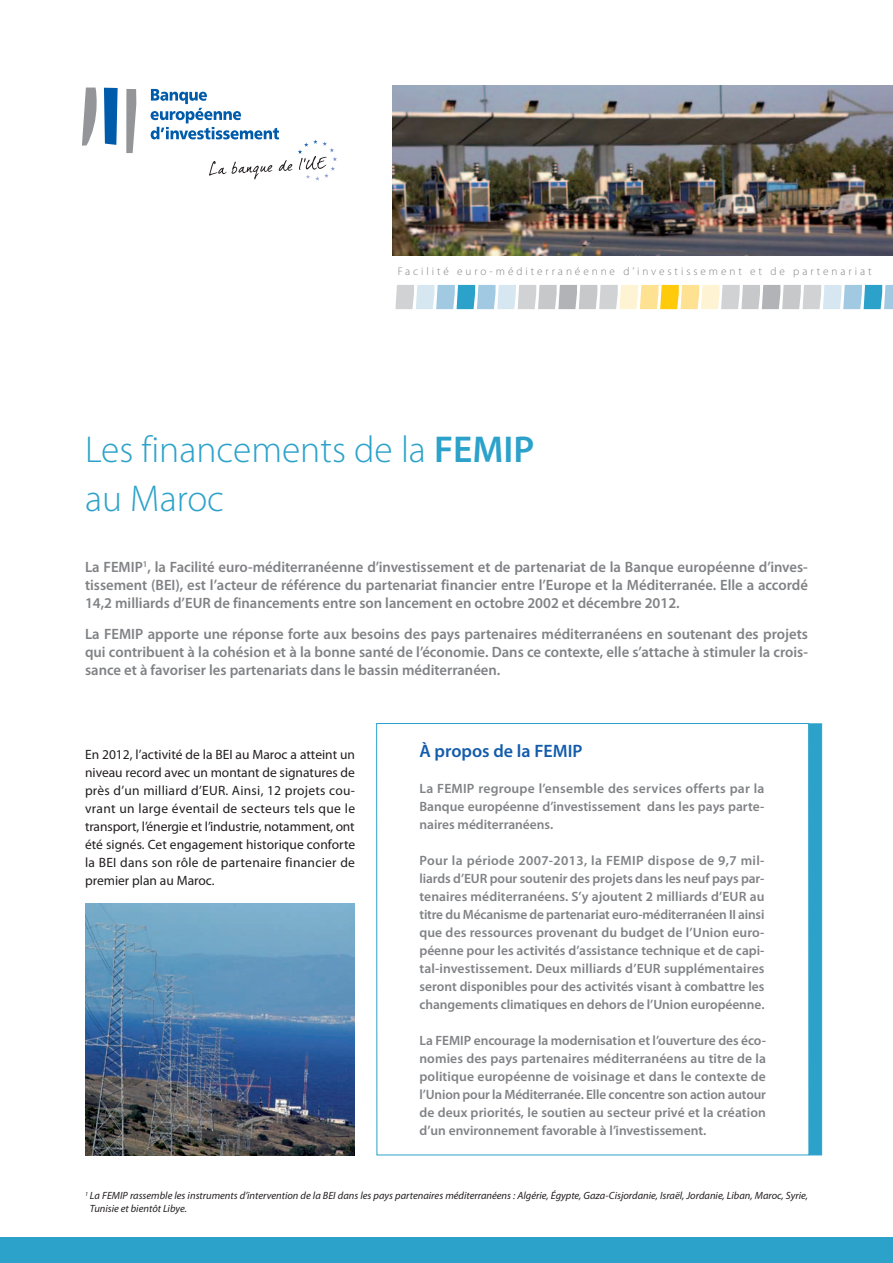
<style>
.page{position:relative;width:893px;height:1263px;background:#fff}
.page>*{position:absolute;margin:0;border:0;box-sizing:border-box;transform-origin:0 0}
.t1{font:300 37.5px/48.2px "Myriad Pro";color:#2ca2ca}
.t2{font:600 18px "Myriad Pro";color:#135cab}
.t3{font:600 15px/18px "Myriad Pro";color:#808285;text-align:justify}
.t4{font:600 13.5px/18px "Myriad Pro";color:#808285;text-align:justify}
.t5{font:13.5px/18px "Myriad Pro";letter-spacing:.02em;color:#231f20;text-align:justify}
.t6{font:300 11.25px "Myriad Pro";letter-spacing:.26em;color:#808285}
.t7{font:italic 10.5px/12.6px "Myriad Pro";color:#231f20}
.s1{font-weight:600}
</style>
<div class="page">
<div style="left:0;top:1237px;width:893px;height:26px;background:#2ca2ca"></div>
<div style="left:809px;top:724px;width:13px;height:431px;background:#2ca2ca"></div>
<svg style="left:395px;top:285px;width:498px;height:24px;background:#cbd5cf"></svg>
<svg style="left:151px;top:89px;width:128px;height:50px"></svg>
<svg style="left:82px;top:88px;width:15px;height:58px"></svg>
<svg style="left:104px;top:88px;width:14px;height:57px"></svg>
<svg style="left:126px;top:89px;width:10px;height:64px"></svg>
<svg style="left:209px;top:161px;width:63px;height:18px"></svg>
<svg style="left:279px;top:160px;width:13px;height:11px"></svg>
<svg style="left:298px;top:139px;width:39px;height:42px"></svg>
<img style="left:85px;top:903px;width:269px;height:252px">
<img style="left:393px;top:85px;width:500px;height:170px">
<p class="t6" style="left:398px;top:265px;width:476px">Facilité euro-méditerranéenne d’investissement et de partenariat</p>
<h1 class="t1" style="left:85px;top:426px;width:451px">Les financements de la <span class="s1">FEMIP </span>au Maroc</h1>
<p class="t3" style="left:85px;top:559px;width:724px">La FEMIP<sup>1</sup>, la Facilité euro-méditerranéenne d’investissement et de partenariat de la Banque européenne d’inves&shy;tissement (BEI), est l’acteur de référence du partenariat financier entre l’Europe et la Méditerranée. Elle a accordé 14,2 milliards d’EUR de financements entre son lancement en octobre 2002 et décembre 2012.</p>
<p class="t3" style="left:85px;top:625px;width:724px">La FEMIP apporte une réponse forte aux besoins des pays partenaires méditerranéens en soutenant des projets qui contribuent à la cohésion et à la bonne santé de l’économie. Dans ce contexte, elle s’attache à stimuler la crois&shy;sance et à favoriser les partenariats dans le bassin méditerranéen.</p>
<p class="t5" style="left:85px;top:746px;width:272px">En 2012, l’activité de la BEI au Maroc a atteint un niveau record avec un montant de signatures de près d’un milliard d’EUR. Ainsi, 12 projets cou&shy;vrant un large éventail de secteurs tels que le transport, l’énergie et l’industrie, notamment, ont été signés. Cet engagement historique conforte la BEI dans son rôle de partenaire financier de premier plan au Maroc.</p>
<h2 class="t2" style="left:419px;top:741px;width:165px">À propos de la FEMIP</h2>
<p class="t4" style="left:419px;top:780px;width:346px">La FEMIP regroupe l’ensemble des services offerts par la Banque européenne d’investissement dans les pays parte&shy;naires méditerranéens.</p>
<p class="t4" style="left:419px;top:852px;width:347px">Pour la période 2007-2013, la FEMIP dispose de 9,7 mil&shy;liards d’EUR pour soutenir des projets dans les neuf pays par&shy;tenaires méditerranéens. S’y ajoutent 2 milliards d’EUR au titre du Mécanisme de partenariat euro-méditerranéen II ainsi que des ressources provenant du budget de l’Union euro&shy;péenne pour les activités d’assistance technique et de capi&shy;tal-investissement. Deux milliards d’EUR supplémentaires seront disponibles pour des activités visant à combattre les changements climatiques en dehors de l’Union européenne.</p>
<p class="t4" style="left:419px;top:1032px;width:348px">La FEMIP encourage la modernisation et l’ouverture des éco&shy;nomies des pays partenaires méditerranéens au titre de la politique européenne de voisinage et dans le contexte de l’Union pour la Méditerranée. Elle concentre son action autour de deux priorités, le soutien au secteur privé et la création d’un environnement favorable à l’investissement.</p>
<p class="t7" style="left:90px;top:1189px;width:719px;text-indent:-5px"><sup>1</sup> La FEMIP rassemble les instruments d’intervention de la BEI dans les pays partenaires méditerranéens : Algérie, Égypte, Gaza-Cisjordanie, Israël, Jordanie, Liban, Maroc, Syrie,<br>Tunisie et bientôt Libye.</p>
</div>
